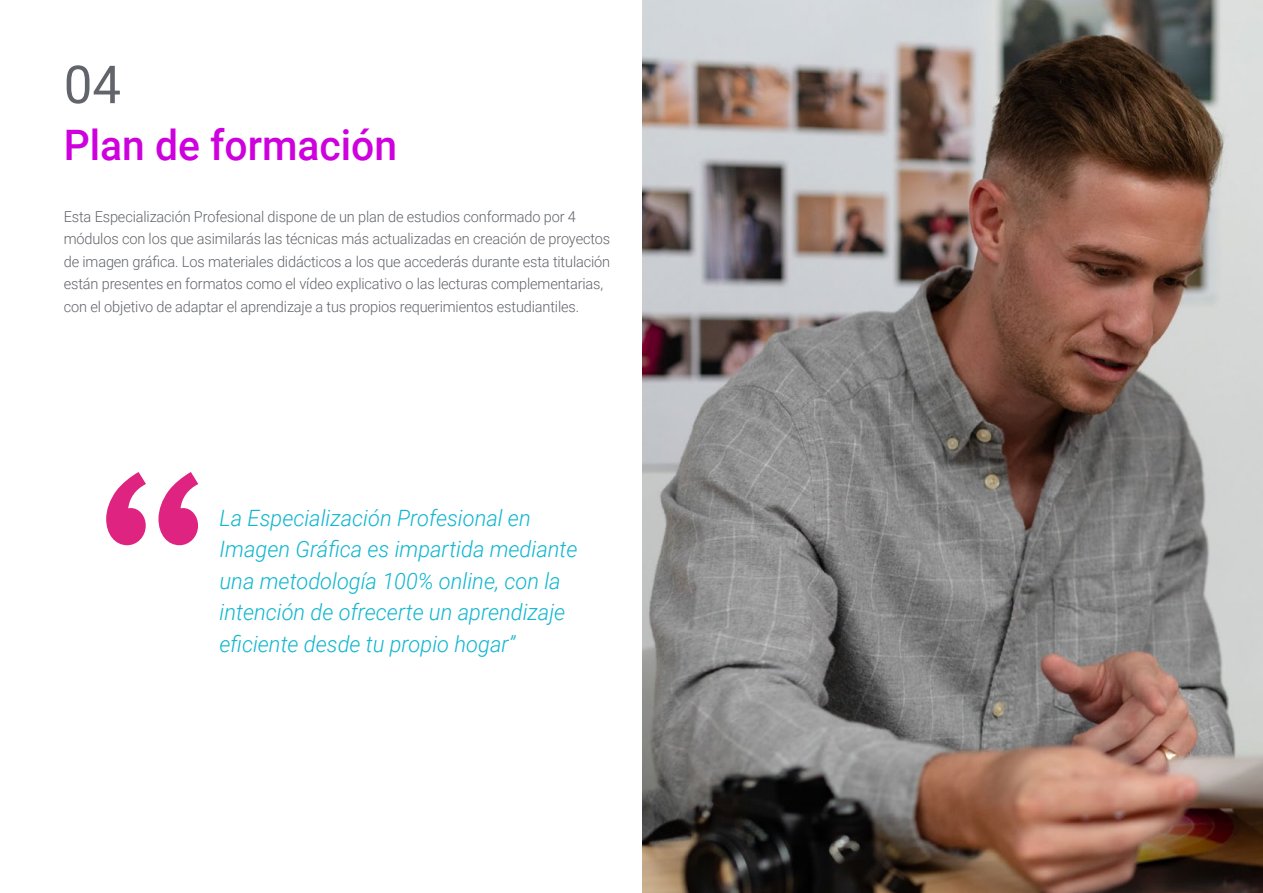
<style>
.page{position:relative;width:1263px;height:893px;background:#fff}
.page>*{position:absolute;margin:0;border:0;box-sizing:border-box;transform-origin:0 0}
.t1{font:52.5px "Roboto";color:#61646a}
.t2{font:500 42px "Roboto";color:#ce00de}
.t3{font:italic 300 22.5px/31.5px "Roboto";color:#0fb6cf}
.t4{font:300 15px/22.5px "Roboto";letter-spacing:-.01em;color:#61646a}
</style>
<div class="page">
<svg style="left:106px;top:472px;width:92px;height:73px"></svg>
<img style="left:642px;top:0;width:621px;height:893px">
<h1 class="t1" style="left:64px;top:48px;width:59px">04</h1>
<h2 class="t2" style="left:64px;top:115px;width:335px">Plan de formación</h2>
<p class="t4" style="left:64px;top:205px;width:548px">Esta Especialización Profesional dispone de un plan de estudios conformado por 4 módulos con los que asimilarás las técnicas más actualizadas en creación de proyectos de imagen gráfica. Los materiales didácticos a los que accederás durante esta titulación están presentes en formatos como el vídeo explicativo o las lecturas complementarias, con el objetivo de adaptar el aprendizaje a tus propios requerimientos estudiantiles.</p>
<h3 class="t3" style="left:220px;top:501px;width:359px">La Especialización Profesional en Imagen Gráfica es impartida mediante una metodología 100% online, con la intención de ofrecerte un aprendizaje eficiente desde tu propio hogar”</h3>
</div>
